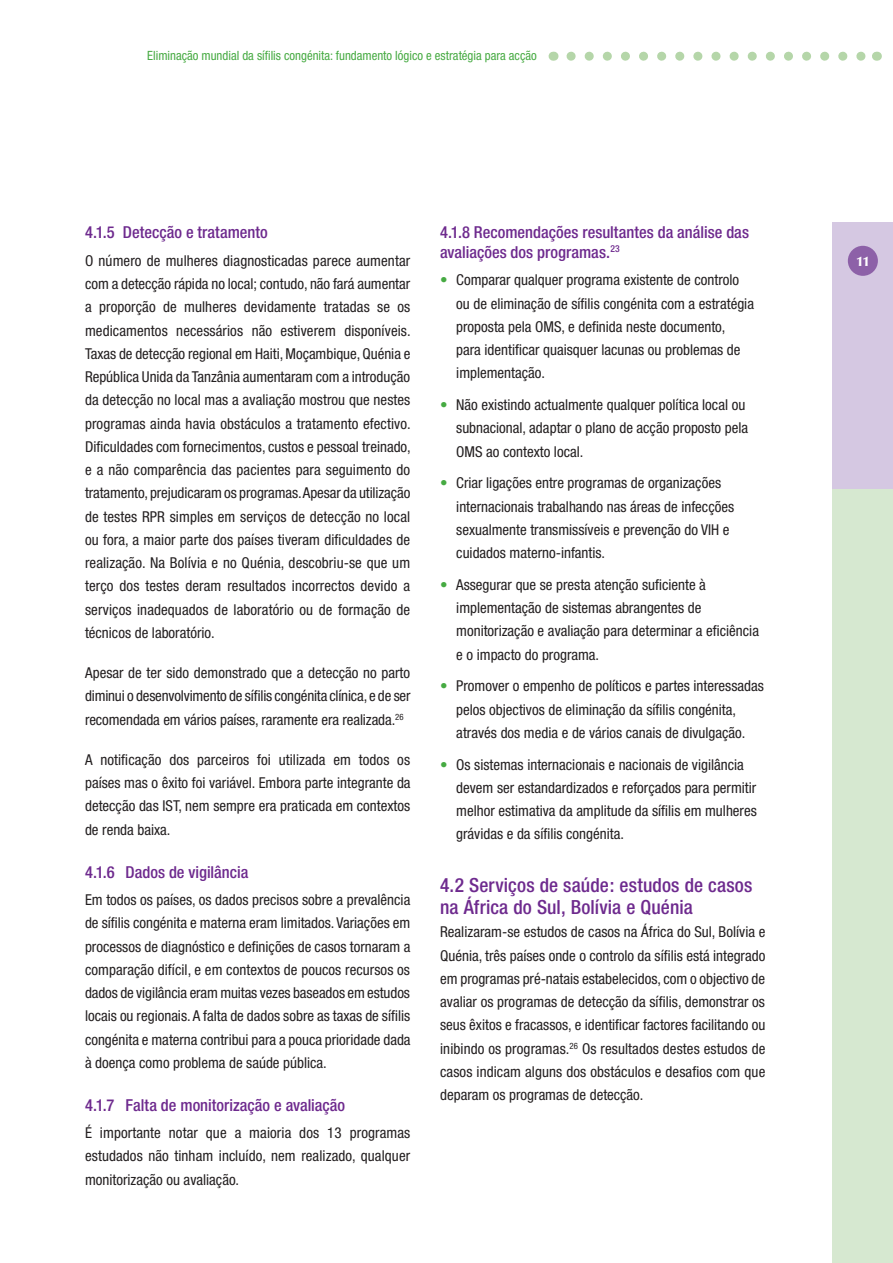
<style>
.page{position:relative;width:893px;height:1263px;background:#fff}
.page>*{position:absolute;margin:0;border:0;box-sizing:border-box;transform-origin:0 0}
.t1{font:500 condensed 19.5px/22.5px "Helvetica Neue";letter-spacing:.01em;color:#6e2a8e}
.t2{font:500 condensed 16.5px/19.5px "Helvetica Neue";color:#6e2a8e}
.t3{font:condensed 15px/23.2px "Helvetica Neue";color:#231f20;text-align:justify}
.t4{font:900 13.5px "Optima LT Std";color:#fff}
.t5{font:condensed 12.75px "Helvetica Neue";color:#46aa42}
.s1{color:#46aa42}
</style>
<div class="page">
<div style="left:833px;top:223px;width:60px;height:270px;background:#d5c8e2"></div>
<div style="left:848px;top:246px;width:30px;height:30px;background:#8d61a8;border-radius:50%"></div>
<svg style="left:571px;top:52px;width:295px;height:9px"></svg>
<div style="left:833px;top:489px;width:60px;height:774px;background:#d6e8d0"></div>
<p class="t5" style="left:147px;top:48px;width:391px">Eliminação mundial da sífilis congénita: fundamento lógico e estratégia para acção</p>
<p class="t2" style="left:85px;top:222px;width:184px">4.1.5 Detecção e tratamento</p>
<p class="t3" style="left:85px;top:249px;width:327px">O número de mulheres diagnosticadas parece aumentar com a detecção rápida no local; contudo, não fará aumentar a proporção de mulheres devidamente tratadas se os medicamentos necessários não estiverem disponíveis.<br>Taxas de detecção regional em Haiti, Moçambique, Quénia e República Unida da Tanzânia aumentaram com a introdução da detecção no local mas a avaliação mostrou que nestes programas ainda havia obstáculos a tratamento efectivo.<br>Dificuldades com fornecimentos, custos e pessoal treinado, e a não comparência das pacientes para seguimento do tratamento, prejudicaram os programas. Apesar da utilização de testes RPR simples em serviços de detecção no local ou fora, a maior parte dos países tiveram dificuldades de realização. Na Bolívia e no Quénia, descobriu-se que um terço dos testes deram resultados incorrectos devido a serviços inadequados de laboratório ou de formação de técnicos de laboratório.</p>
<p class="t3" style="left:85px;top:661px;width:327px">Apesar de ter sido demonstrado que a detecção no parto diminui o desenvolvimento de sífilis congénita clínica, e de ser recomendada em vários países, raramente era realizada.<sup>26</sup></p>
<p class="t3" style="left:85px;top:748px;width:327px">A notificação dos parceiros foi utilizada em todos os países mas o êxito foi variável. Embora parte integrante da detecção das IST, nem sempre era praticada em contextos de renda baixa.</p>
<p class="t2" style="left:85px;top:862px;width:165px">4.1.6 Dados de vigilância</p>
<p class="t3" style="left:85px;top:888px;width:327px">Em todos os países, os dados precisos sobre a prevalência de sífilis congénita e materna eram limitados. Variações em processos de diagnóstico e definições de casos tornaram a comparação difícil, e em contextos de poucos recursos os dados de vigilância eram muitas vezes baseados em estudos locais ou regionais. A falta de dados sobre as taxas de sífilis congénita e materna contribui para a pouca prioridade dada à doença como problema de saúde pública.</p>
<p class="t2" style="left:85px;top:1095px;width:262px">4.1.7 Falta de monitorização e avaliação</p>
<p class="t3" style="left:85px;top:1121px;width:327px">É importante notar que a maioria dos 13 programas estudados não tinham incluído, nem realizado, qualquer monitorização ou avaliação.</p>
<p class="t2" style="left:440px;top:222px;width:311px">4.1.8 Recomendações resultantes da análise das avaliações dos programas.<sup>23</sup></p>
<p class="t3" style="left:456px;top:268px;width:299px;text-align:left;text-indent:-16px"><span class="s1">•</span> Comparar qualquer programa existente de controlo ou de eliminação de sífilis congénita com a estratégia proposta pela OMS, e definida neste documento,<br>para identificar quaisquer lacunas ou problemas de implementação.</p>
<p class="t3" style="left:456px;top:393px;width:293px;text-align:left;text-indent:-16px"><span class="s1">•</span> Não existindo actualmente qualquer política local ou subnacional, adaptar o plano de acção proposto pela<br>OMS ao contexto local.</p>
<p class="t3" style="left:456px;top:471px;width:279px;text-align:left;text-indent:-16px"><span class="s1">•</span> Criar ligações entre programas de organizações internacionais trabalhando nas áreas de infecções sexualmente transmissíveis e prevenção do VIH e cuidados materno-infantis.</p>
<p class="t3" style="left:456px;top:573px;width:304px;text-align:left;text-indent:-16px"><span class="s1">•</span> Assegurar que se presta atenção suficiente à implementação de sistemas abrangentes de monitorização e avaliação para determinar a eficiência e o impacto do programa.</p>
<p class="t3" style="left:456px;top:674px;width:309px;text-align:left;text-indent:-16px"><span class="s1">•</span> Promover o empenho de políticos e partes interessadas pelos objectivos de eliminação da sífilis congénita, através dos media e de vários canais de divulgação.</p>
<p class="t3" style="left:456px;top:753px;width:302px;text-align:left;text-indent:-16px"><span class="s1">•</span> Os sistemas internacionais e nacionais de vigilância devem ser estandardizados e reforçados para permitir melhor estimativa da amplitude da sífilis em mulheres grávidas e da sífilis congénita.</p>
<h1 class="t1" style="left:440px;top:873px;width:314px">4.2 Serviços de saúde: estudos de casos na África do Sul, Bolívia e Quénia</h1>
<p class="t3" style="left:440px;top:920px;width:327px">Realizaram-se estudos de casos na África do Sul, Bolívia e Quénia, três países onde o controlo da sífilis está integrado em programas pré-natais estabelecidos, com o objectivo de avaliar os programas de detecção da sífilis, demonstrar os seus êxitos e fracassos, e identificar factores facilitando ou inibindo os programas.<sup>26</sup> Os resultados destes estudos de casos indicam alguns dos obstáculos e desafios com que deparam os programas de detecção.</p>
<p class="t4" style="left:856px;top:254px;width:15px">11</p>
</div>
